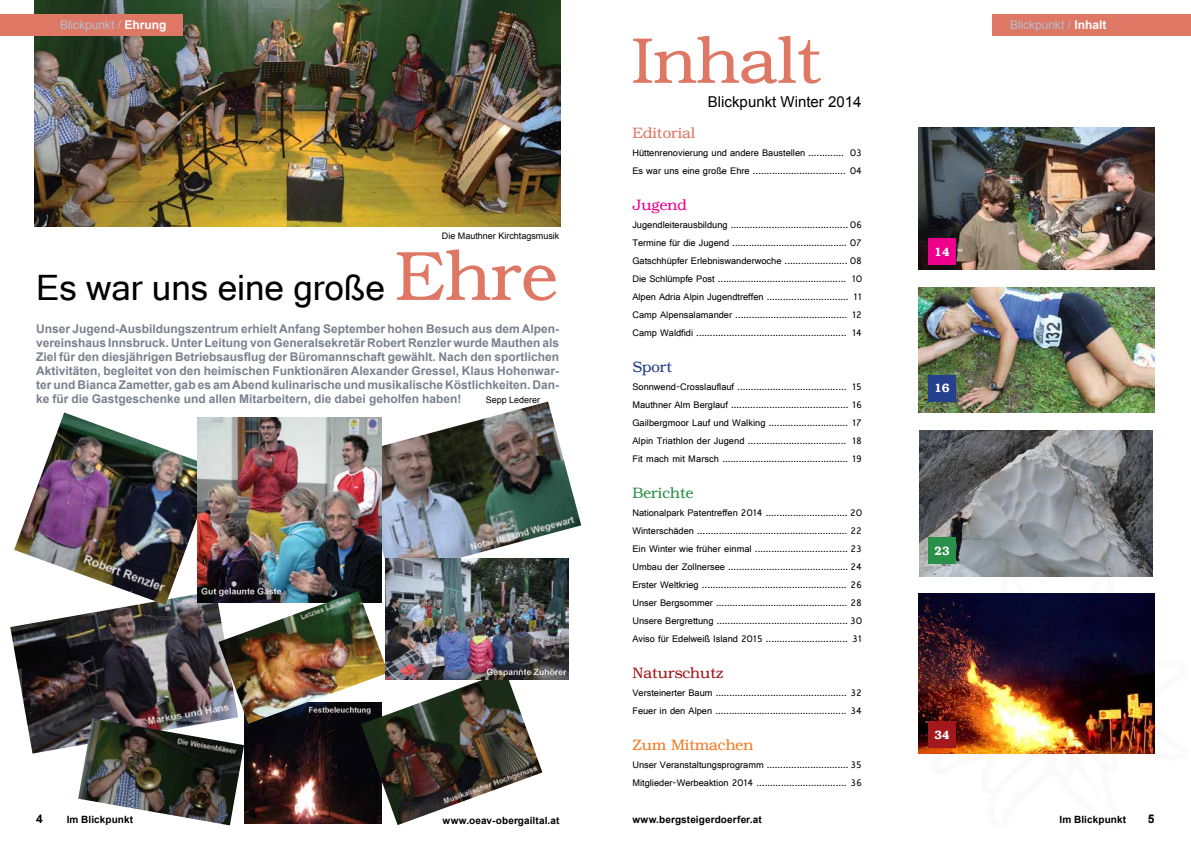
<style>
.page{position:relative;width:1191px;height:842px;background:#fff}
.page>*{position:absolute;margin:0;border:0;box-sizing:border-box;transform-origin:0 0}
.t1{font:300 65px "Brussels";color:#de7764}
.t2{font:35px "Microsoft Sans Serif";color:#000}
.t3{font:15px "Arial";color:#000}
.t4{font:300 15px "Brussels";color:#f47920}
.t5{font:300 15px "Brussels";color:#a3181c}
.t6{font:300 15px "Brussels";color:#de7764}
.t7{font:300 15px "Brussels";color:#289048}
.t8{font:300 15px "Brussels";color:#ec008c}
.t9{font:300 15px "Brussels";color:#25408f}
.t10{font:700 12px/14px "Arial";color:#78818d;text-align:justify}
.t11{font:12px "Arial";letter-spacing:-.005em;color:#b4bed0}
.t12{font:600 12px "Brussels";color:#fff}
.t13{font:700 12px "Arial";color:#000}
.t14{font:10px/18px "Gautami";color:#000}
.t15{font:700 10px "Arial";letter-spacing:.01em;color:#000}
.t16{font:9px "Arial";color:#000}
.s1{font-weight:700;color:#fff}
.s2{font-family:"Brussels";font-weight:300;font-size:70px;color:#de7764}
</style>
<div class="page">
<img style="left:244px;top:724px;width:117px;height:99px">
<img style="left:10px;top:602px;width:208px;height:151px">
<img style="left:381px;top:401px;width:200px;height:176px">
<img style="left:35px;top:0;width:526px;height:227px">
<div style="left:992px;top:14px;width:199px;height:22px;background:#de7764"></div>
<img style="left:918px;top:127px;width:237px;height:142px">
<div style="left:928px;top:238px;width:27px;height:27px;background:#ec008c"></div>
<img style="left:918px;top:288px;width:236px;height:124px">
<div style="left:928px;top:375px;width:27px;height:26px;background:#25408f"></div>
<img style="left:919px;top:431px;width:234px;height:146px">
<div style="left:928px;top:537px;width:27px;height:27px;background:#289048"></div>
<img style="left:918px;top:594px;width:237px;height:159px">
<div style="left:928px;top:721px;width:27px;height:27px;background:#a3181c"></div>
<img style="left:14px;top:412px;width:201px;height:193px">
<img style="left:197px;top:417px;width:184px;height:185px">
<img style="left:218px;top:591px;width:168px;height:133px">
<img style="left:361px;top:671px;width:181px;height:154px">
<img style="left:386px;top:559px;width:182px;height:121px">
<img style="left:78px;top:718px;width:166px;height:107px">
<div style="left:0;top:14px;width:183px;height:22px;background:#de7764"></div>
<p class="t11" style="left:60px;top:17px;width:108px">Blickpunkt / <span class="s1">Ehrung</span></p>
<p class="t16" style="left:442px;top:229px;width:119px">Die Mauthner Kirchtagsmusik</p>
<h2 class="t2" style="left:36px;top:265px;width:523px">Es war uns eine große <span class="s2">Ehre</span></h2>
<p class="t10" style="left:36px;top:322px;width:525px">Unser Jugend-Ausbildungszentrum erhielt Anfang September hohen Besuch aus dem Alpen&shy;vereinshaus Innsbruck. Unter Leitung von Generalsekretär Robert Renzler wurde Mauthen als Ziel für den diesjährigen Betriebsausflug der Büromannschaft gewählt. Nach den sportlichen Aktivitäten, begleitet von den heimischen Funktionären Alexander Gressel, Klaus Hohenwar&shy;ter und Bianca Zametter, gab es am Abend kulinarische und musikalische Köstlichkeiten. Dan&shy;ke für die Gastgeschenke und allen Mitarbeitern, die dabei geholfen haben!</p>
<p class="t16" style="left:486px;top:394px;width:56px">Sepp Lederer</p>
<p class="t13" style="left:36px;top:811px;width:8px">4</p>
<p class="t15" style="left:67px;top:813px;width:68px">Im Blickpunkt</p>
<p class="t15" style="left:442px;top:813px;width:118px">www.oeav-obergailtal.at</p>
<h1 class="t1" style="left:631px;top:20px;width:191px">Inhalt</h1>
<h3 class="t3" style="left:708px;top:92px;width:155px">Blickpunkt Winter 2014</h3>
<h3 class="t6" style="left:632px;top:124px;width:64px">Editorial</h3>
<p class="t14" style="left:632px;top:144px;width:215px">Hüttenrenovierung und andere Baustellen .............<br>Es war uns eine große Ehre ..................................</p>
<h3 class="t8" style="left:632px;top:196px;width:56px">Jugend</h3>
<p class="t14" style="left:632px;top:216px;width:231px">Jugendleiterausbildung ........................................... 06<br>Termine für die Jugend .......................................... 07<br>Gatschhüpfer Erlebniswanderwoche ....................... 08<br>Die Schlümpfe Post ...............................................<br>Alpen Adria Alpin Jugendtreffen ..............................<br>Camp Alpensalamander .........................................<br>Camp Waldfidi .......................................................</p>
<h3 class="t9" style="left:632px;top:358px;width:41px">Sport</h3>
<p class="t14" style="left:632px;top:378px;width:231px">Sonnwend-Crosslauflauf ........................................<br>Mauthner Alm Berglauf ........................................... 16<br>Gailbergmoor Lauf und Walking ............................. 17<br>Alpin Triathlon der Jugend ....................................<br>Fit mach mit Marsch .............................................. 19</p>
<h3 class="t7" style="left:632px;top:484px;width:63px">Berichte</h3>
<p class="t14" style="left:632px;top:504px;width:231px;text-align:justify">Nationalpark Patentreffen 2014 .............................. 20<br>Winterschäden ....................................................... 22<br>Ein Winter wie früher einmal .................................. 23<br>Umbau der Zollnersee ............................................ 24<br>Erster Weltkrieg ..................................................... 26<br>Unser Bergsommer ................................................ 28<br>Unsere Bergrettung ................................................ 30<br>Aviso für Edelweiß Island 2015 .............................. 31</p>
<h3 class="t5" style="left:632px;top:664px;width:92px">Naturschutz</h3>
<p class="t14" style="left:632px;top:684px;width:231px">Versteinerter Baum ................................................ 32<br>Feuer in den Alpen ................................................ 34</p>
<h3 class="t4" style="left:632px;top:736px;width:122px">Zum Mitmachen</h3>
<p class="t14" style="left:632px;top:756px;width:231px">Unser Veranstaltungsprogramm .............................. 35<br>Mitglieder-Werbeaktion 2014 ................................. 36</p>
<p class="t14" style="left:850px;top:144px;width:13px">03<br>04</p>
<p class="t14" style="left:852px;top:270px;width:12px;text-align:justify">10<br>11<br>12<br>14</p>
<p class="t14" style="left:852px;top:378px;width:11px">15</p>
<p class="t14" style="left:852px;top:432px;width:11px">18</p>
<p class="t11" style="left:1010px;top:17px;width:98px">Blickpunkt / <span class="s1">Inhalt</span></p>
<p class="t12" style="left:934px;top:244px;width:17px">14</p>
<p class="t12" style="left:934px;top:380px;width:17px">16</p>
<p class="t12" style="left:934px;top:543px;width:17px">23</p>
<p class="t12" style="left:934px;top:727px;width:17px">34</p>
<p class="t15" style="left:632px;top:813px;width:131px">www.bergsteigerdoerfer.at</p>
<p class="t15" style="left:1059px;top:813px;width:68px">Im Blickpunkt</p>
<p class="t13" style="left:1147px;top:811px;width:8px">5</p>
</div>
